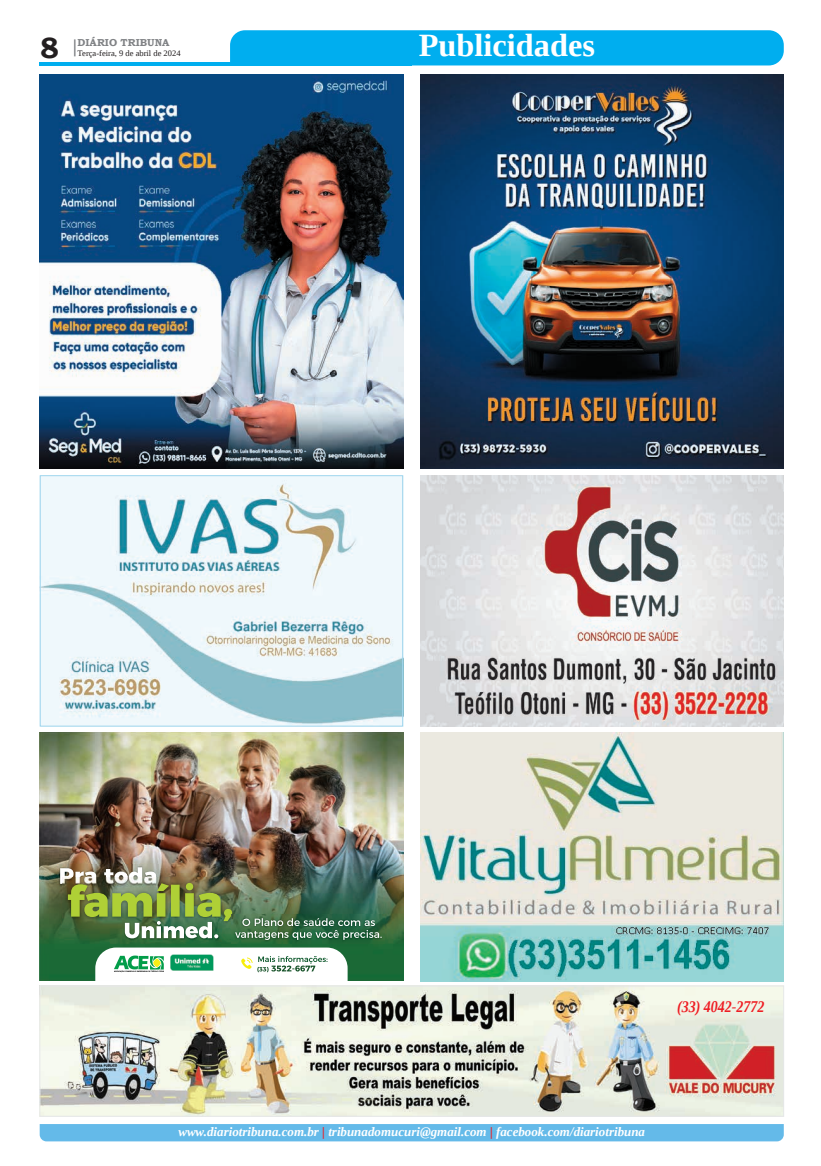
<style>
.page{position:relative;width:821px;height:1166px;background:#fff}
.page>*{position:absolute;margin:0;border:0;box-sizing:border-box;transform-origin:0 0}
.t1{font:700 32.38px "Liberation Serif";color:#fff}
.t2{font:700 29.31px "Bookman Old Style";color:#231f20}
.t3{font:italic 700 16.45px "Liberation Serif";color:#ee1d23;scale:.85 1}
.t4{font:italic 700 12.95px "Liberation Serif";color:#fff}
.t5{font:700 10.06px "Bookman Old Style";color:#808285}
.t6{font:8.4px "Liberation Serif";color:#231f20}
.s1{color:#ee1d23}
</style>
<div class="page">
<svg style="left:74px;top:39px;width:2px;height:17px"></svg>
<hr style="left:40px;top:62px;width:372px;height:3px;background:#00aeef">
<div style="left:230px;top:30px;width:554px;height:35px;background:#00aeef"></div>
<div style="left:40px;top:1124px;width:744px;height:17px;background:#64bae9"></div>
<img style="left:420px;top:475px;width:364px;height:251px">
<img style="left:420px;top:74px;width:364px;height:394px">
<img style="left:42px;top:988px;width:740px;height:126px">
<div style="left:40px;top:986px;width:744px;height:130px;border:1px solid #e6e7e9"></div>
<img style="left:42px;top:477px;width:359px;height:247px">
<div style="left:40px;top:475px;width:363px;height:251px;border:1px solid #a1d6ee"></div>
<img style="left:40px;top:74px;width:363px;height:394px">
<img style="left:40px;top:732px;width:363px;height:249px">
<img style="left:40px;top:732px;width:110px;height:92px">
<img style="left:286px;top:732px;width:117px;height:101px">
<img style="left:58px;top:864px;width:101px;height:24px">
<img style="left:122px;top:940px;width:99px;height:1px">
<img style="left:232px;top:915px;width:153px;height:28px">
<img style="left:60px;top:867px;width:322px;height:73px">
<svg style="left:95px;top:947px;width:253px;height:34px"></svg>
<img style="left:420px;top:732px;width:364px;height:249px">
<h2 class="t2" style="left:40px;top:27px;width:21px">8</h2>
<p class="t5" style="left:78px;top:35px;width:93px">DIÁRIO TRIBUNA</p>
<p class="t6" style="left:78px;top:48px;width:105px">Terça-feira, 9 de abril de 2024</p>
<h1 class="t1" style="left:419px;top:24px;width:178px">Publicidades</h1>
<p class="t3" style="left:677px;top:995px;width:104px">(33) 4042-2772</p>
<p class="t4" style="left:178px;top:1123px;width:468px">www.diariotribuna.com.br <span class="s1">|</span> tribunadomucuri@gmail.com <span class="s1">|</span> facebook.com/diariotribuna</p>
</div>
